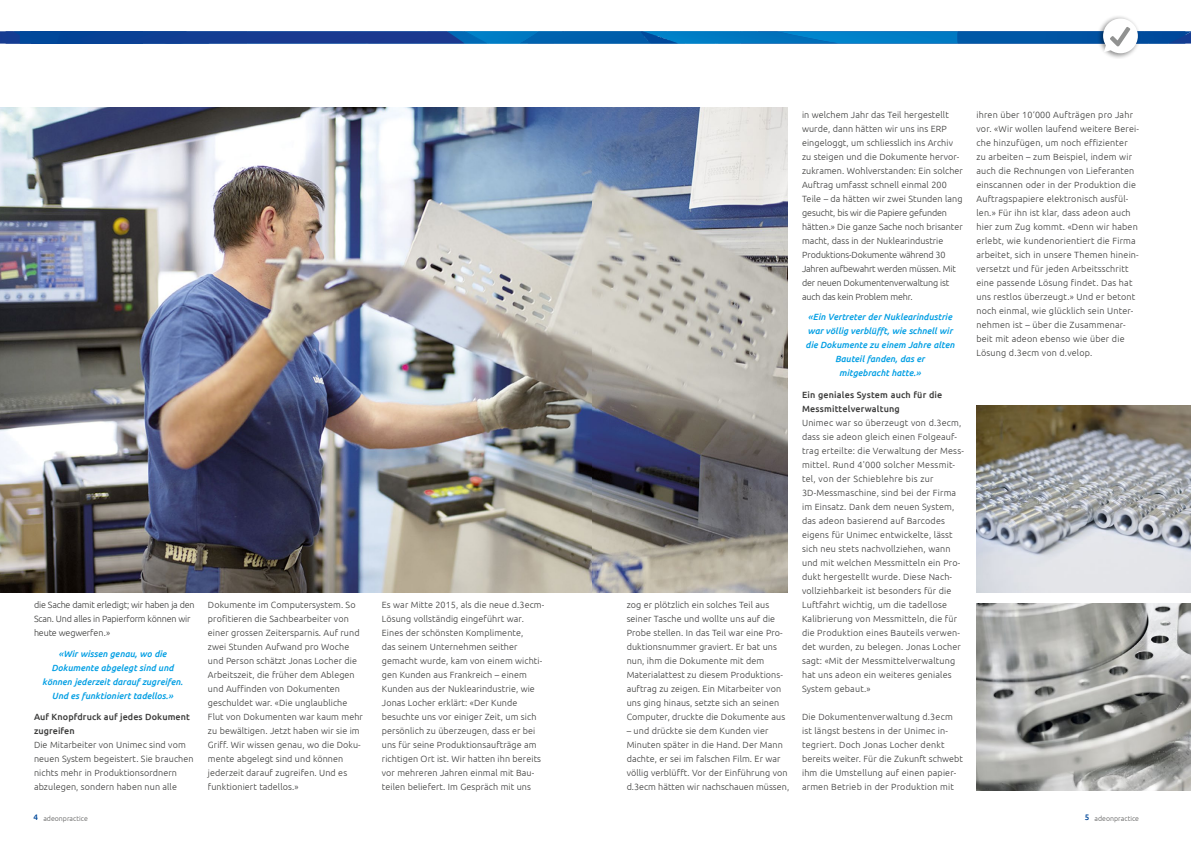
<style>
.page{position:relative;width:1191px;height:842px;background:#fff}
.page>*{position:absolute;margin:0;border:0;box-sizing:border-box;transform-origin:0 0}
.t1{font:300 9px/14px "Ubuntu";letter-spacing:.01em;color:#3a3a39}
.t2{font:italic 500 9px/14px "Ubuntu";color:#009ee3;text-align:center}
.t3{font:300 9px/14px "Ubuntu";letter-spacing:-.02em;color:#3a3a39}
.t4{font:500 9px/14px "Ubuntu";letter-spacing:.02em;color:#3a3a39}
.t5{font:300 7px "Ubuntu";color:#5b5b5a}
.s1{font-weight:500;font-size:8px;color:#004899}
</style>
<div class="page">
<img style="left:0;top:108px;width:592px;height:484px">
<img style="left:0;top:31px;width:13px;height:13px">
<img style="left:976px;top:604px;width:215px;height:187px">
<img style="left:592px;top:108px;width:195px;height:484px">
<img style="left:976px;top:405px;width:215px;height:187px">
<img style="left:678px;top:31px;width:99px;height:13px">
<img style="left:777px;top:31px;width:414px;height:13px">
<img style="left:538px;top:31px;width:102px;height:13px">
<img style="left:640px;top:31px;width:38px;height:13px">
<img style="left:61px;top:31px;width:477px;height:13px">
<img style="left:20px;top:31px;width:41px;height:13px">
<img style="left:447px;top:31px;width:41px;height:13px">
<img style="left:462px;top:31px;width:19px;height:9px">
<div style="left:1096px;top:15px;width:44px;height:43px;background:#000;opacity:.48"></div>
<div style="left:1103px;top:19px;width:34px;height:34px;background:#fff;border-radius:50%"></div>
<svg style="left:1104px;top:27px;width:26px;height:25px"></svg>
<p class="t3" style="left:34px;top:597px;width:162px">die Sache damit erledigt; wir haben ja den<br>Scan. Und alles in Papierform können wir heute wegwerfen.»</p>
<p class="t2" style="left:42px;top:646px;width:142px">«Wir wissen genau, wo die<br>Dokumente abgelegt sind und können jederzeit darauf zugreifen.<br>Und es funktioniert tadellos.»</p>
<p class="t4" style="left:34px;top:709px;width:157px">Auf Knopfdruck auf jedes Dokument zugreifen</p>
<p class="t1" style="left:34px;top:737px;width:161px">Die Mitarbeiter von Unimec sind vom neuen System begeistert. Sie brauchen nichts mehr in Produktionsordnern abzulegen, sondern haben nun alle</p>
<p class="t5" style="left:34px;top:814px;width:56px"><span class="s1">4</span> adeonpractice</p>
<p class="t1" style="left:208px;top:597px;width:156px">Dokumente im Computersystem. So profitieren die Sachbearbeiter von einer grossen Zeitersparnis. Auf rund zwei Stunden Aufwand pro Woche und Person schätzt Jonas Locher die Arbeitszeit, die früher dem Ablegen und Auffinden von Dokumenten geschuldet war. «Die unglaubliche Flut von Dokumenten war kaum mehr zu bewältigen. Jetzt haben wir sie im Griff. Wir wissen genau, wo die Doku&shy;mente abgelegt sind und können jederzeit darauf zugreifen. Und es funktioniert tadellos.»</p>
<p class="t1" style="left:382px;top:597px;width:164px">Es war Mitte 2015, als die neue d.3ecm-Lösung vollständig eingeführt war.<br>Eines der schönsten Komplimente,<br>das seinem Unternehmen seither gemacht wurde, kam von einem wichti&shy;gen Kunden aus Frankreich – einem Kunden aus der Nuklearindustrie, wie Jonas Locher erklärt: «Der Kunde besuchte uns vor einiger Zeit, um sich persönlich zu überzeugen, dass er bei uns für seine Produktionsaufträge am richtigen Ort ist. Wir hatten ihn bereits vor mehreren Jahren einmal mit Bau&shy;teilen beliefert. Im Gespräch mit uns</p>
<p class="t1" style="left:626px;top:597px;width:160px">zog er plötzlich ein solches Teil aus seiner Tasche und wollte uns auf die Probe stellen. In das Teil war eine Pro&shy;duktionsnummer graviert. Er bat uns nun, ihm die Dokumente mit dem Materialattest zu diesem Produktions&shy;auftrag zu zeigen. Ein Mitarbeiter von uns ging hinaus, setzte sich an seinen Computer, druckte die Dokumente aus</p>
<p class="t1" style="left:626px;top:723px;width:164px">– und drückte sie dem Kunden vier Minuten später in die Hand. Der Mann dachte, er sei im falschen Film. Er war völlig verblüfft. Vor der Einführung von d.3ecm hätten wir nachschauen müssen,</p>
<p class="t1" style="left:802px;top:107px;width:162px">in welchem Jahr das Teil hergestellt wurde, dann hätten wir uns ins ERP eingeloggt, um schliesslich ins Archiv zu steigen und die Dokumente hervor&shy;zukramen. Wohlverstanden: Ein solcher Auftrag umfasst schnell einmal 200<br>Teile – da hätten wir zwei Stunden lang gesucht, bis wir die Papiere gefunden hätten.» Die ganze Sache noch brisanter macht, dass in der Nuklearindustrie Produktions-Dokumente während 30<br>Jahren aufbewahrt werden müssen. Mit der neuen Dokumentenverwaltung ist auch das kein Problem mehr.</p>
<p class="t2" style="left:805px;top:310px;width:150px">«Ein Vertreter der Nuklearindustrie war völlig verblüfft, wie schnell wir die Dokumente zu einem Jahre alten<br>Bauteil fanden, das er<br>mitgebracht hatte.»</p>
<p class="t4" style="left:802px;top:387px;width:142px">Ein geniales System auch für die<br>Messmittelverwaltung</p>
<p class="t1" style="left:802px;top:415px;width:163px">Unimec war so überzeugt von d.3ecm, dass sie adeon gleich einen Folgeauf&shy;trag erteilte: die Verwaltung der Mess&shy;mittel. Rund 4'000 solcher Messmit&shy;tel, von der Schieblehre bis zur 3D-Messmaschine, sind bei der Firma im Einsatz. Dank dem neuen System, das adeon basierend auf Barcodes eigens für Unimec entwickelte, lässt sich neu stets nachvollziehen, wann und mit welchen Messmitteln ein Pro&shy;dukt hergestellt wurde. Diese Nach&shy;vollziehbarkeit ist besonders für die Luftfahrt wichtig, um die tadellose Kalibrierung von Messmitteln, die für die Produktion eines Bauteils verwen&shy;det wurden, zu belegen. Jonas Locher sagt: «Mit der Messmittelverwaltung hat uns adeon ein weiteres geniales System gebaut.»</p>
<p class="t1" style="left:802px;top:709px;width:163px">Die Dokumentenverwaltung d.3ecm ist längst bestens in der Unimec in&shy;tegriert. Doch Jonas Locher denkt bereits weiter. Für die Zukunft schwebt ihm die Umstellung auf einen papier&shy;armen Betrieb in der Produktion mit</p>
<p class="t1" style="left:976px;top:107px;width:164px">ihren über 10‘000 Aufträgen pro Jahr vor. «Wir wollen laufend weitere Berei&shy;che hinzufügen, um noch effizienter zu arbeiten – zum Beispiel, indem wir auch die Rechnungen von Lieferanten einscannen oder in der Produktion die Auftragspapiere elektronisch ausfül&shy;len.» Für ihn ist klar, dass adeon auch hier zum Zug kommt. «Denn wir haben erlebt, wie kundenorientiert die Firma arbeitet, sich in unsere Themen hinein&shy;versetzt und für jeden Arbeitsschritt eine passende Lösung findet. Das hat uns restlos überzeugt.» Und er betont noch einmal, wie glücklich sein Unter&shy;nehmen ist – über die Zusammenar&shy;beit mit adeon ebenso wie über die Lösung d.3ecm von d.velop.</p>
<p class="t5" style="left:1084px;top:814px;width:56px"><span class="s1">5</span> adeonpractice</p>
</div>
